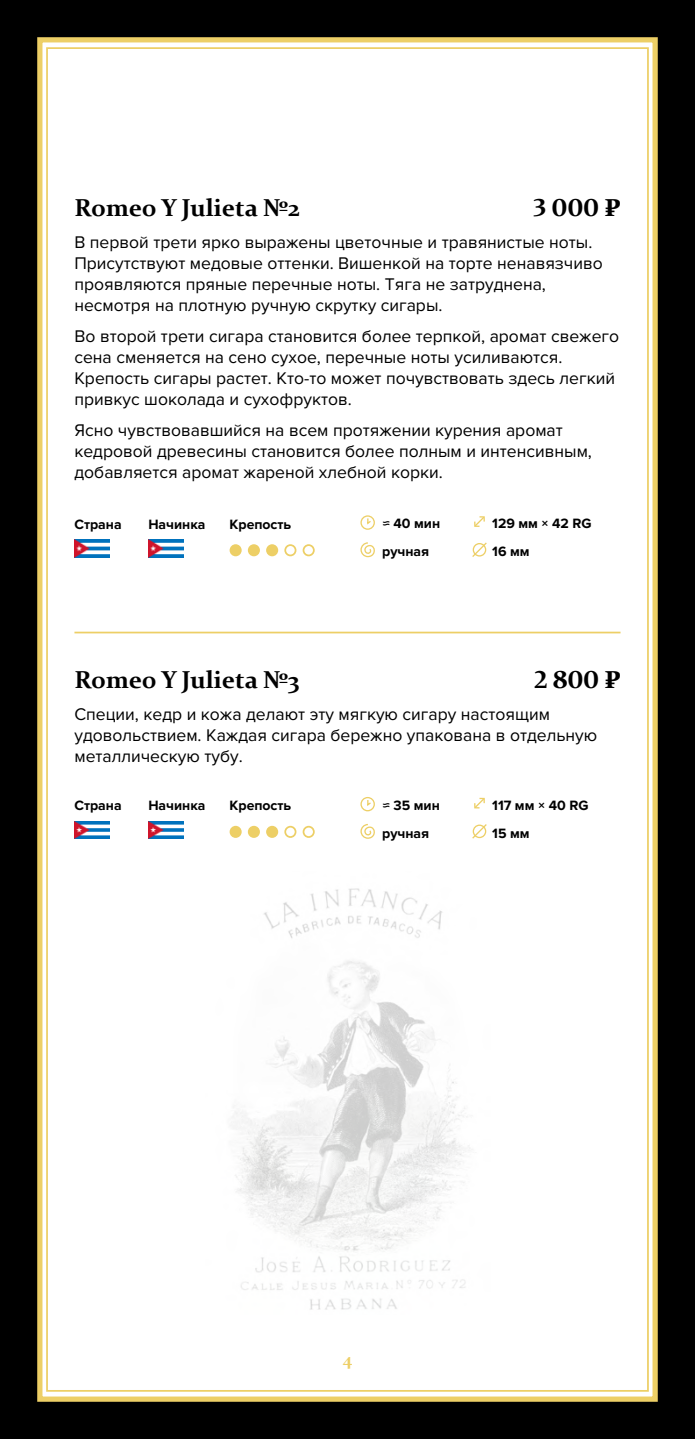
<style>
.page{position:relative;width:695px;height:1439px;background:#fff}
.page>*{position:absolute;margin:0;border:0;box-sizing:border-box;transform-origin:0 0}
.t1{font:700 24.5px "Constantia";color:#000}
.t2{font:17.5px/21px "Proxima Nova";color:#000}
.t3{font:700 17.5px "Constantia";color:#edcf66}
.t4{font:700 14px "Proxima Nova";color:#000}
.s1{font-family:"Georgia"}
</style>
<div class="page">
<div style="left:0;top:0;width:694px;height:1439px;background:#000"></div>
<hr style="left:694px;top:0;width:1px;height:1439px;background:#000">
<div style="left:40px;top:40px;width:615px;height:1359px;background:#fff"></div>
<div style="left:37px;top:37px;width:620px;height:1364px;border:5px solid #edcf66"></div>
<svg style="left:360px;top:542px;width:15px;height:16px"></svg>
<img style="left:74px;top:540px;width:35px;height:17px">
<img style="left:148px;top:540px;width:35px;height:17px">
<svg style="left:472px;top:542px;width:15px;height:15px"></svg>
<div style="left:360px;top:515px;width:15px;height:15px;border:1px solid #edcf66;border-radius:50%"></div>
<svg style="left:367px;top:517px;width:5px;height:8px"></svg>
<svg style="left:474px;top:516px;width:11px;height:11px"></svg>
<div style="left:229px;top:544px;width:13px;height:12px;background:#edcf66;border-radius:50%"></div>
<div style="left:248px;top:544px;width:12px;height:12px;background:#edcf66;border-radius:50%"></div>
<div style="left:266px;top:544px;width:12px;height:12px;background:#edcf66;border-radius:50%"></div>
<div style="left:284px;top:544px;width:12px;height:12px;border:2px solid #edcf66;border-radius:50%"></div>
<div style="left:302px;top:544px;width:12px;height:12px;border:2px solid #edcf66;border-radius:50%"></div>
<hr style="left:74px;top:631px;width:546px;height:2px;background:#edcf66">
<svg style="left:360px;top:823px;width:15px;height:16px"></svg>
<img style="left:74px;top:821px;width:35px;height:18px">
<img style="left:148px;top:821px;width:35px;height:18px">
<svg style="left:472px;top:824px;width:15px;height:15px"></svg>
<div style="left:360px;top:797px;width:15px;height:14px;border:1px solid #edcf66;border-radius:50%"></div>
<svg style="left:366px;top:798px;width:6px;height:8px"></svg>
<svg style="left:474px;top:797px;width:11px;height:12px"></svg>
<div style="left:229px;top:826px;width:13px;height:12px;background:#edcf66;border-radius:50%"></div>
<div style="left:248px;top:826px;width:12px;height:12px;background:#edcf66;border-radius:50%"></div>
<div style="left:266px;top:826px;width:12px;height:12px;background:#edcf66;border-radius:50%"></div>
<div style="left:284px;top:826px;width:12px;height:12px;border:2px solid #edcf66;border-radius:50%"></div>
<div style="left:302px;top:826px;width:12px;height:12px;border:2px solid #edcf66;border-radius:50%"></div>
<img style="left:233px;top:888px;width:237px;height:422px">
<h1 class="t1" style="left:74px;top:190px;width:227px">Romeo Y Julieta №2</h1>
<h1 class="t1" style="left:534px;top:190px;width:88px">3 000 <span class="s1">₽</span></h1>
<p class="t2" style="left:74px;top:232px;width:529px">В первой трети ярко выражены цветочные и травянистые ноты.<br>Присутствуют медовые оттенки. Вишенкой на торте ненавязчиво проявляются пряные перечные ноты. Тяга не затруднена, несмотря на плотную ручную скрутку сигары.</p>
<p class="t2" style="left:74px;top:326px;width:546px">Во второй трети сигара становится более терпкой, аромат свежего сена сменяется на сено сухое, перечные ноты усиливаются.<br>Крепость сигары растет. Кто-то может почувствовать здесь легкий привкус шоколада и сухофруктов.</p>
<p class="t2" style="left:74px;top:420px;width:519px">Ясно чувствовавшийся на всем протяжении курения аромат кедровой древесины становится более полным и интенсивным, добавляется аромат жареной хлебной корки.</p>
<p class="t4" style="left:74px;top:516px;width:49px">Страна</p>
<p class="t4" style="left:148px;top:516px;width:59px">Начинка</p>
<p class="t4" style="left:229px;top:516px;width:63px">Крепость</p>
<p class="t4" style="left:383px;top:515px;width:59px">≈ 40 мин</p>
<p class="t4" style="left:382px;top:543px;width:48px">ручная</p>
<p class="t4" style="left:492px;top:515px;width:101px">129 мм × 42 RG</p>
<p class="t4" style="left:492px;top:543px;width:39px">16 мм</p>
<h1 class="t1" style="left:74px;top:662px;width:226px">Romeo Y Julieta №3</h1>
<h1 class="t1" style="left:534px;top:662px;width:88px">2 800 <span class="s1">₽</span></h1>
<p class="t2" style="left:74px;top:704px;width:524px">Специи, кедр и кожа делают эту мягкую сигару настоящим удовольствием. Каждая сигара бережно упакована в отдельную металлическую тубу.</p>
<p class="t4" style="left:74px;top:797px;width:49px">Страна</p>
<p class="t4" style="left:148px;top:797px;width:59px">Начинка</p>
<p class="t4" style="left:229px;top:797px;width:63px">Крепость</p>
<p class="t4" style="left:383px;top:797px;width:58px">≈ 35 мин</p>
<p class="t4" style="left:382px;top:825px;width:48px">ручная</p>
<p class="t4" style="left:492px;top:797px;width:98px">117 мм × 40 RG</p>
<p class="t4" style="left:492px;top:825px;width:39px">15 мм</p>
<p class="t3" style="left:343px;top:1346px;width:11px">4</p>
</div>
